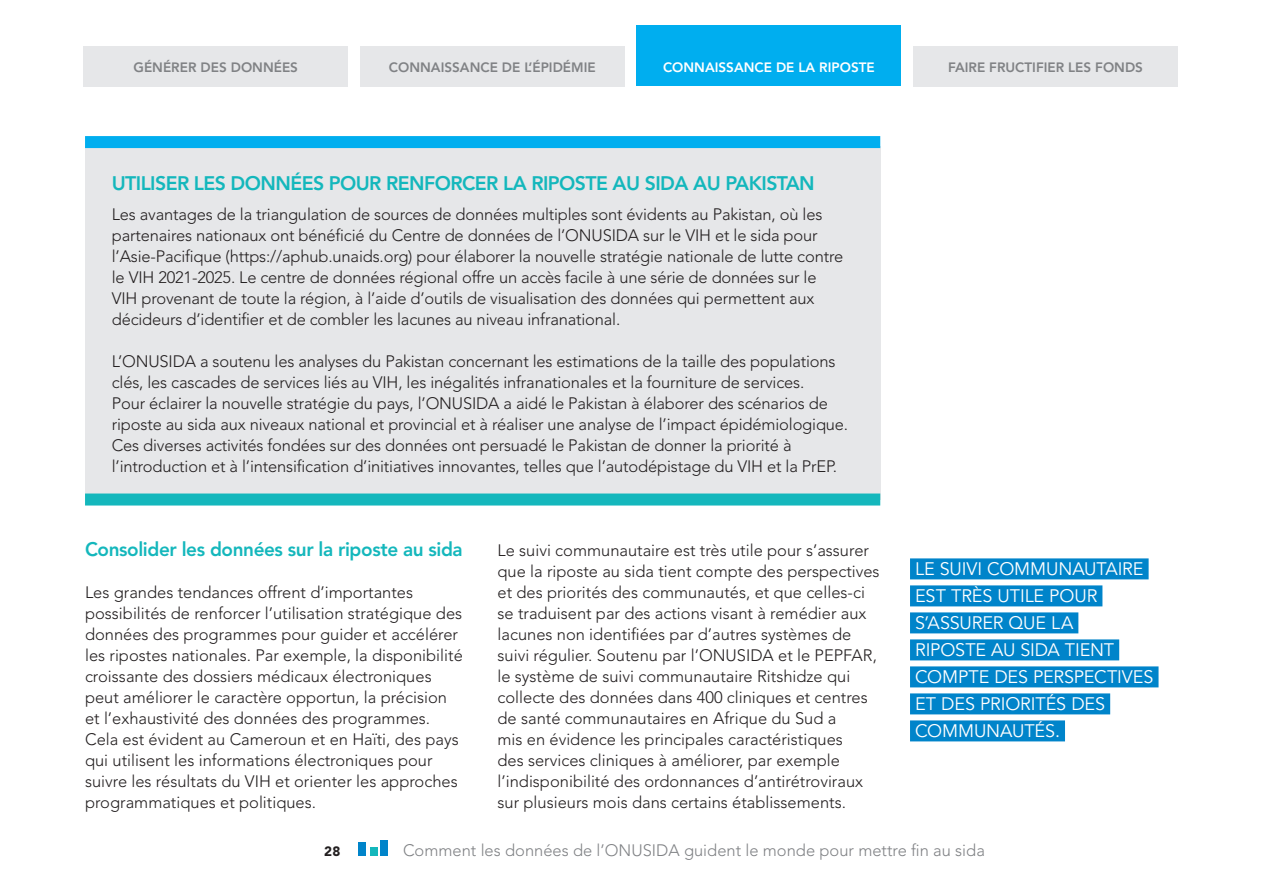
<style>
.page{position:relative;width:1263px;height:893px;background:#fff}
.page>*{position:absolute;margin:0;border:0;box-sizing:border-box;transform-origin:0 0}
.t1{font:800 19.5px "Avenir LT Std";letter-spacing:-.03em;color:#14b7bc}
.t2{font:18px/27px "Avenir LT Std";letter-spacing:-.005em;color:#fff}
.t3{font:300 16.5px/21px "Avenir LT Std";letter-spacing:-.01em;color:#231f20}
.t4{font:300 16.5px "Avenir LT Std";color:#808285}
.t5{font:800 13.5px "Avenir LT Std";color:#808285}
.t6{font:800 13.5px "Avenir LT Std";color:#fff}
.t7{font:900 13.5px "Avenir LT Std";color:#231f20}
</style>
<div class="page">
<div style="left:636px;top:26px;width:265px;height:60px;background:#00aeef"></div>
<div style="left:360px;top:46px;width:265px;height:40px;background:#e6e7e9"></div>
<div style="left:913px;top:46px;width:265px;height:40px;background:#e6e7e9"></div>
<div style="left:83px;top:46px;width:265px;height:40px;background:#e6e7e9"></div>
<div style="left:380px;top:840px;width:8px;height:16px;background:#0084ca"></div>
<div style="left:369px;top:847px;width:8px;height:9px;background:#14b7bc"></div>
<div style="left:358px;top:843px;width:8px;height:13px;background:#0084ca"></div>
<div style="left:85px;top:146px;width:795px;height:353px;background:#e6e7e9"></div>
<div style="left:85px;top:136px;width:795px;height:12px;background:#00aeef"></div>
<div style="left:85px;top:493px;width:795px;height:12px;background:#14b7bc"></div>
<div style="left:910px;top:558px;width:238px;height:21px;background:#0084ca"></div>
<div style="left:910px;top:585px;width:192px;height:21px;background:#0084ca"></div>
<div style="left:910px;top:612px;width:168px;height:21px;background:#0084ca"></div>
<div style="left:910px;top:639px;width:209px;height:21px;background:#0084ca"></div>
<div style="left:910px;top:666px;width:248px;height:21px;background:#0084ca"></div>
<div style="left:910px;top:693px;width:200px;height:21px;background:#0084ca"></div>
<div style="left:910px;top:720px;width:155px;height:21px;background:#0084ca"></div>
<p class="t5" style="left:134px;top:60px;width:166px">GÉNÉRER DES DONNÉES</p>
<p class="t5" style="left:389px;top:60px;width:208px">CONNAISSANCE DE L’ÉPIDÉMIE</p>
<p class="t6" style="left:663px;top:60px;width:213px">CONNAISSANCE DE LA RIPOSTE</p>
<p class="t5" style="left:948px;top:60px;width:196px">FAIRE FRUCTIFIER LES FONDS</p>
<p class="t1" style="left:112px;top:172px;width:704px">UTILISER LES DONNÉES POUR RENFORCER LA RIPOSTE AU SIDA AU PAKISTAN</p>
<p class="t3" style="left:112px;top:204px;width:733px">Les avantages de la triangulation de sources de données multiples sont évidents au Pakistan, où les partenaires nationaux ont bénéficié du Centre de données de l’ONUSIDA sur le VIH et le sida pour l’Asie-Pacifique (https://aphub.unaids.org) pour élaborer la nouvelle stratégie nationale de lutte contre le VIH 2021-2025. Le centre de données régional offre un accès facile à une série de données sur le VIH provenant de toute la région, à l’aide d’outils de visualisation des données qui permettent aux décideurs d’identifier et de combler les lacunes au niveau infranational.</p>
<p class="t3" style="left:112px;top:351px;width:738px">L’ONUSIDA a soutenu les analyses du Pakistan concernant les estimations de la taille des populations clés, les cascades de services liés au VIH, les inégalités infranationales et la fourniture de services.<br>Pour éclairer la nouvelle stratégie du pays, l’ONUSIDA a aidé le Pakistan à élaborer des scénarios de riposte au sida aux niveaux national et provincial et à réaliser une analyse de l’impact épidémiologique.<br>Ces diverses activités fondées sur des données ont persuadé le Pakistan de donner la priorité à l’introduction et à l’intensification d’initiatives innovantes, telles que l’autodépistage du VIH et la PrEP.</p>
<p class="t1" style="left:85px;top:538px;width:379px">Consolider les données sur la riposte au sida</p>
<p class="t3" style="left:85px;top:582px;width:379px">Les grandes tendances offrent d’importantes possibilités de renforcer l’utilisation stratégique des données des programmes pour guider et accélérer les ripostes nationales. Par exemple, la disponibilité croissante des dossiers médicaux électroniques peut améliorer le caractère opportun, la précision et l’exhaustivité des données des programmes.<br>Cela est évident au Cameroun et en Haïti, des pays qui utilisent les informations électroniques pour suivre les résultats du VIH et orienter les approches programmatiques et politiques.</p>
<p class="t3" style="left:497px;top:540px;width:384px">Le suivi communautaire est très utile pour s’assurer que la riposte au sida tient compte des perspectives et des priorités des communautés, et que celles-ci se traduisent par des actions visant à remédier aux lacunes non identifiées par d’autres systèmes de suivi régulier. Soutenu par l’ONUSIDA et le PEPFAR, le système de suivi communautaire Ritshidze qui collecte des données dans 400 cliniques et centres de santé communautaires en Afrique du Sud a<br>mis en évidence les principales caractéristiques<br>des services cliniques à améliorer, par exemple l’indisponibilité des ordonnances d’antirétroviraux sur plusieurs mois dans certains établissements.</p>
<p class="t2" style="left:915px;top:556px;width:240px">LE SUIVI COMMUNAUTAIRE<br>EST TRÈS UTILE POUR<br>S’ASSURER QUE LA<br>RIPOSTE AU SIDA TIENT<br>COMPTE DES PERSPECTIVES<br>ET DES PRIORITÉS DES<br>COMMUNAUTÉS.</p>
<p class="t7" style="left:324px;top:843px;width:18px">28</p>
<p class="t4" style="left:403px;top:841px;width:583px">Comment les données de l’ONUSIDA guident le monde pour mettre fin au sida</p>
</div>
